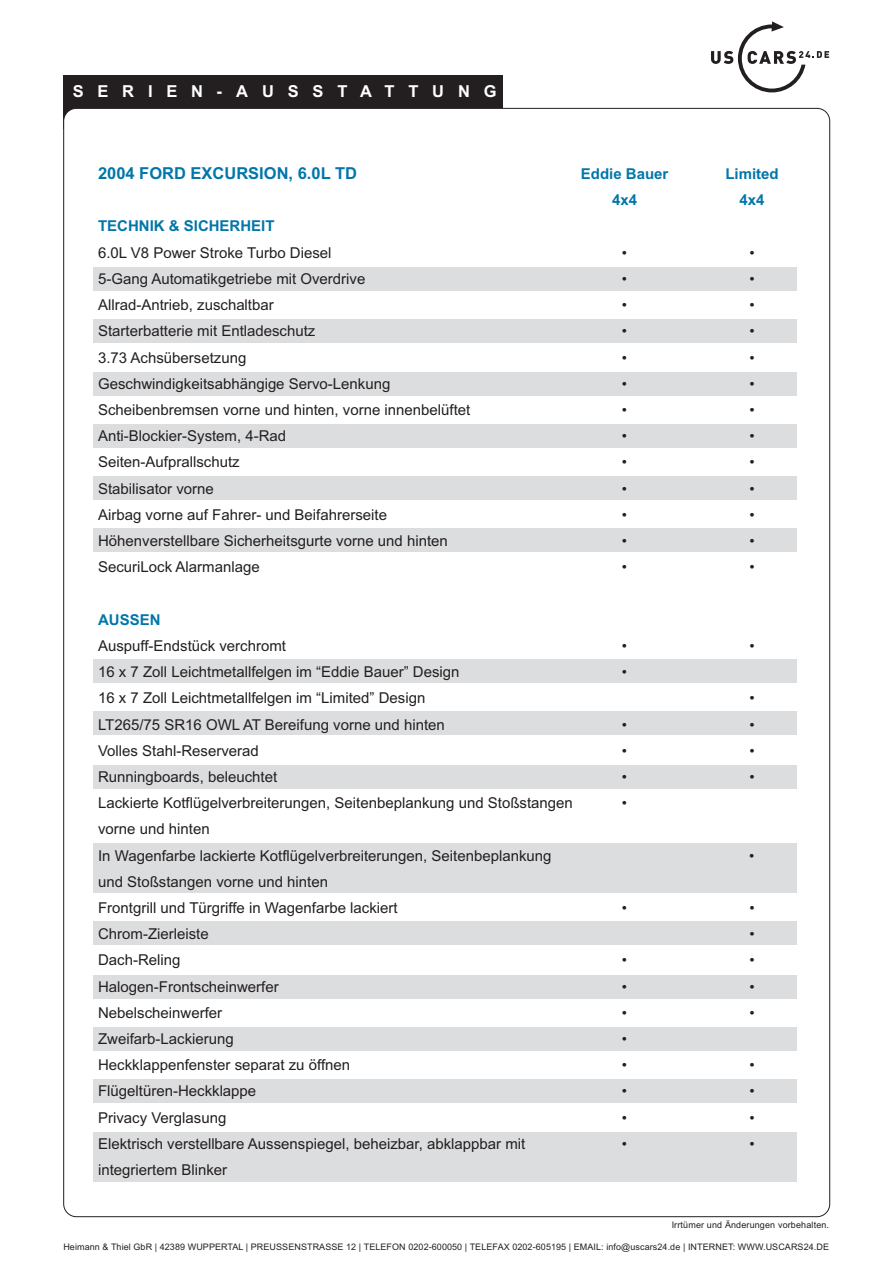
<style>
.page{position:relative;width:893px;height:1263px;background:#fff}
.page>*{position:absolute;margin:0;border:0;box-sizing:border-box;transform-origin:0 0}
.t1{font:16.5px "Arial Bold MS";color:#0076a9}
.t2{font:16.5px "Arial Bold MS";letter-spacing:.84em;color:#fff}
.t3{font:15px/26.2px "Arial MS";color:#231f20}
.t4{font:15px "Arial Bold MS";color:#0076a9}
.t5{font:9px "Arial MS";letter-spacing:.01em;color:#231f20}
</style>
<div class="page">
<div style="left:64px;top:75px;width:438px;height:53px;background:#231f20"></div>
<div style="left:63px;top:108px;width:767px;height:1109px;background:#fff;border:1px solid #231f20;border-radius:13px"></div>
<div style="left:93px;top:267px;width:703px;height:23px;background:#dcddde"></div>
<div style="left:93px;top:319px;width:703px;height:23px;background:#dcddde"></div>
<div style="left:93px;top:372px;width:703px;height:23px;background:#dcddde"></div>
<div style="left:93px;top:424px;width:703px;height:24px;background:#dcddde"></div>
<div style="left:93px;top:476px;width:703px;height:24px;background:#dcddde"></div>
<div style="left:93px;top:529px;width:703px;height:23px;background:#dcddde"></div>
<div style="left:93px;top:659px;width:703px;height:23px;background:#dcddde"></div>
<div style="left:93px;top:711px;width:703px;height:24px;background:#dcddde"></div>
<div style="left:93px;top:765px;width:703px;height:24px;background:#dcddde"></div>
<div style="left:93px;top:843px;width:703px;height:50px;background:#dcddde"></div>
<div style="left:93px;top:921px;width:703px;height:23px;background:#dcddde"></div>
<div style="left:93px;top:975px;width:703px;height:23px;background:#dcddde"></div>
<div style="left:93px;top:1027px;width:703px;height:24px;background:#dcddde"></div>
<div style="left:93px;top:1080px;width:703px;height:23px;background:#dcddde"></div>
<div style="left:93px;top:1132px;width:703px;height:50px;background:#dcddde"></div>
<svg style="left:711px;top:21px;width:118px;height:71px"></svg>
<p class="t2" style="left:73px;top:85px;width:425px">SERIEN-AUSSTATTUNG</p>
<p class="t1" style="left:98px;top:167px;width:260px">2004 FORD EXCURSION, 6.0L TD</p>
<p class="t4" style="left:581px;top:168px;width:89px">Eddie Bauer</p>
<p class="t4" style="left:725px;top:168px;width:55px">Limited</p>
<p class="t4" style="left:612px;top:195px;width:26px">4x4</p>
<p class="t4" style="left:739px;top:195px;width:26px">4x4</p>
<p class="t4" style="left:98px;top:221px;width:178px">TECHNIK &amp; SICHERHEIT</p>
<p class="t3" style="left:98px;top:241px;width:235px">6.0L V8 Power Stroke Turbo Diesel</p>
<p class="t3" style="left:622px;top:241px;width:7px">•</p>
<p class="t3" style="left:749px;top:241px;width:7px">•</p>
<p class="t3" style="left:98px;top:267px;width:269px">5-Gang Automatikgetriebe mit Overdrive</p>
<p class="t3" style="left:622px;top:267px;width:7px">•</p>
<p class="t3" style="left:749px;top:267px;width:7px">•</p>
<p class="t3" style="left:98px;top:293px;width:177px">Allrad-Antrieb, zuschaltbar</p>
<p class="t3" style="left:622px;top:293px;width:7px">•</p>
<p class="t3" style="left:749px;top:293px;width:7px">•</p>
<p class="t3" style="left:98px;top:319px;width:219px">Starterbatterie mit Entladeschutz</p>
<p class="t3" style="left:622px;top:319px;width:7px">•</p>
<p class="t3" style="left:749px;top:319px;width:7px">•</p>
<p class="t3" style="left:98px;top:346px;width:150px">3.73 Achsübersetzung</p>
<p class="t3" style="left:622px;top:346px;width:7px">•</p>
<p class="t3" style="left:749px;top:346px;width:7px">•</p>
<p class="t3" style="left:98px;top:372px;width:294px">Geschwindigkeitsabhängige Servo-Lenkung</p>
<p class="t3" style="left:622px;top:372px;width:7px">•</p>
<p class="t3" style="left:749px;top:372px;width:7px">•</p>
<p class="t3" style="left:98px;top:398px;width:374px">Scheibenbremsen vorne und hinten, vorne innenbelüftet</p>
<p class="t3" style="left:622px;top:398px;width:7px">•</p>
<p class="t3" style="left:749px;top:398px;width:7px">•</p>
<p class="t3" style="left:98px;top:424px;width:190px">Anti-Blockier-System, 4-Rad</p>
<p class="t3" style="left:622px;top:424px;width:7px">•</p>
<p class="t3" style="left:749px;top:424px;width:7px">•</p>
<p class="t3" style="left:98px;top:450px;width:143px">Seiten-Aufprallschutz</p>
<p class="t3" style="left:622px;top:450px;width:7px">•</p>
<p class="t3" style="left:749px;top:450px;width:7px">•</p>
<p class="t3" style="left:98px;top:477px;width:117px">Stabilisator vorne</p>
<p class="t3" style="left:622px;top:477px;width:7px">•</p>
<p class="t3" style="left:749px;top:477px;width:7px">•</p>
<p class="t3" style="left:98px;top:503px;width:290px">Airbag vorne auf Fahrer- und Beifahrerseite</p>
<p class="t3" style="left:622px;top:503px;width:7px">•</p>
<p class="t3" style="left:749px;top:503px;width:7px">•</p>
<p class="t3" style="left:98px;top:529px;width:351px">Höhenverstellbare Sicherheitsgurte vorne und hinten</p>
<p class="t3" style="left:622px;top:529px;width:7px">•</p>
<p class="t3" style="left:749px;top:529px;width:7px">•</p>
<p class="t3" style="left:98px;top:555px;width:163px">SecuriLock Alarmanlage</p>
<p class="t3" style="left:622px;top:555px;width:7px">•</p>
<p class="t3" style="left:749px;top:555px;width:7px">•</p>
<p class="t4" style="left:98px;top:614px;width:64px">AUSSEN</p>
<p class="t3" style="left:98px;top:634px;width:189px">Auspuff-Endstück verchromt</p>
<p class="t3" style="left:622px;top:634px;width:7px">•</p>
<p class="t3" style="left:749px;top:634px;width:7px">•</p>
<p class="t3" style="left:98px;top:660px;width:363px">16 x 7 Zoll Leichtmetallfelgen im “Eddie Bauer” Design</p>
<p class="t3" style="left:622px;top:660px;width:7px">•</p>
<p class="t3" style="left:98px;top:686px;width:329px">16 x 7 Zoll Leichtmetallfelgen im “Limited” Design</p>
<p class="t3" style="left:749px;top:686px;width:7px">•</p>
<p class="t3" style="left:98px;top:713px;width:348px">LT265/75 SR16 OWL AT Bereifung vorne und hinten</p>
<p class="t3" style="left:622px;top:713px;width:7px">•</p>
<p class="t3" style="left:749px;top:713px;width:7px">•</p>
<p class="t3" style="left:98px;top:739px;width:162px">Volles Stahl-Reserverad</p>
<p class="t3" style="left:622px;top:739px;width:7px">•</p>
<p class="t3" style="left:749px;top:739px;width:7px">•</p>
<p class="t3" style="left:98px;top:765px;width:181px">Runningboards, beleuchtet</p>
<p class="t3" style="left:622px;top:765px;width:7px">•</p>
<p class="t3" style="left:749px;top:765px;width:7px">•</p>
<p class="t3" style="left:98px;top:791px;width:476px">Lackierte Kotflügelverbreiterungen, Seitenbeplankung und Stoßstangen</p>
<p class="t3" style="left:622px;top:791px;width:7px">•</p>
<p class="t3" style="left:98px;top:817px;width:455px">vorne und hinten<br>In Wagenfarbe lackierte Kotflügelverbreiterungen, Seitenbeplankung</p>
<p class="t3" style="left:749px;top:844px;width:7px">•</p>
<p class="t3" style="left:98px;top:870px;width:301px">und Stoßstangen vorne und hinten<br>Frontgrill und Türgriffe in Wagenfarbe lackiert</p>
<p class="t3" style="left:622px;top:896px;width:7px">•</p>
<p class="t3" style="left:749px;top:896px;width:7px">•</p>
<p class="t3" style="left:98px;top:922px;width:112px">Chrom-Zierleiste</p>
<p class="t3" style="left:749px;top:922px;width:7px">•</p>
<p class="t3" style="left:98px;top:948px;width:84px">Dach-Reling</p>
<p class="t3" style="left:622px;top:948px;width:7px">•</p>
<p class="t3" style="left:749px;top:948px;width:7px">•</p>
<p class="t3" style="left:98px;top:975px;width:182px">Halogen-Frontscheinwerfer</p>
<p class="t3" style="left:622px;top:975px;width:7px">•</p>
<p class="t3" style="left:749px;top:975px;width:7px">•</p>
<p class="t3" style="left:98px;top:1001px;width:126px">Nebelscheinwerfer</p>
<p class="t3" style="left:622px;top:1001px;width:7px">•</p>
<p class="t3" style="left:749px;top:1001px;width:7px">•</p>
<p class="t3" style="left:98px;top:1027px;width:137px">Zweifarb-Lackierung</p>
<p class="t3" style="left:622px;top:1027px;width:7px">•</p>
<p class="t3" style="left:98px;top:1053px;width:253px">Heckklappenfenster separat zu öffnen</p>
<p class="t3" style="left:622px;top:1053px;width:7px">•</p>
<p class="t3" style="left:749px;top:1053px;width:7px">•</p>
<p class="t3" style="left:98px;top:1080px;width:160px">Flügeltüren-Heckklappe</p>
<p class="t3" style="left:622px;top:1080px;width:7px">•</p>
<p class="t3" style="left:749px;top:1080px;width:7px">•</p>
<p class="t3" style="left:98px;top:1106px;width:130px">Privacy Verglasung</p>
<p class="t3" style="left:622px;top:1106px;width:7px">•</p>
<p class="t3" style="left:749px;top:1106px;width:7px">•</p>
<p class="t3" style="left:98px;top:1132px;width:429px">Elektrisch verstellbare Aussenspiegel, beheizbar, abklappbar mit</p>
<p class="t3" style="left:622px;top:1132px;width:7px">•</p>
<p class="t3" style="left:749px;top:1132px;width:7px">•</p>
<p class="t3" style="left:98px;top:1158px;width:131px">integriertem Blinker</p>
<p class="t5" style="left:671px;top:1221px;width:159px">Irrtümer und Änderungen vorbehalten.</p>
<p class="t5" style="left:63px;top:1244px;width:767px">Heimann &amp; Thiel GbR | 42389 WUPPERTAL | PREUSSENSTRASSE 12 | TELEFON 0202-600050 | TELEFAX 0202-605195 | EMAIL: info@uscars24.de | INTERNET: WWW.USCARS24.DE</p>
</div>
